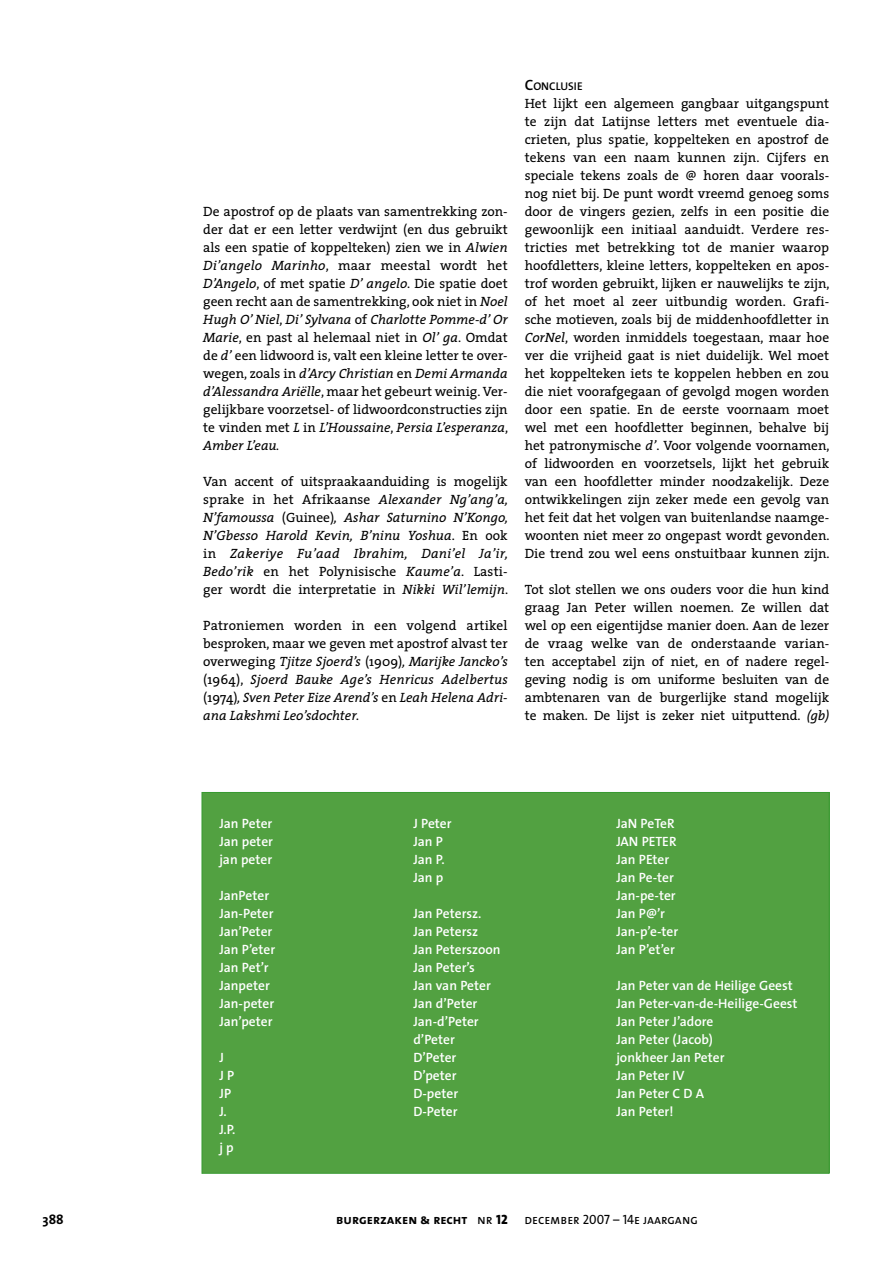
<style>
.page{position:relative;width:893px;height:1263px;background:#fff}
.page>*{position:absolute;margin:0;border:0;box-sizing:border-box;transform-origin:0 0}
.t1{font:13.5px/18px "The Serif";color:#000;text-align:justify}
.t2{font:italic 13.5px/18px "The Serif";color:#000;text-align:justify}
.t3{font:600 13.5px/18px "The Sans";color:#fff}
.t4{font:13.5px "The Mix Caps";color:#000;scale:.95 1}
.t5{font:13.5px "The Mix Bold Caps";color:#000}
.t6{font:700 13.5px "The Mix";color:#000}
.t7{font:11.25px "The Mix Semi Bold Caps";color:#000}
.s1{font-style:italic}
.s2{font-style:normal}
.s3{font-size:15px}
.s4{font-family:"The Mix Caps"}
.s5{font-family:"The Mix Extra Bold Caps"}
</style>
<div class="page">
<div style="left:202px;top:792px;width:627px;height:381px;background:#52a141"></div>
<p class="t1" style="left:203px;top:202px;width:306px">De apostrof op de plaats van samentrekking zon&shy;der dat er een letter verdwijnt (en dus gebruikt als een spatie of koppelteken) zien we in <span class="s1">Alwien Di’angelo Marinho</span>, maar meestal wordt het <span class="s1">D’Angelo</span>, of met spatie <span class="s1">D’ angelo</span>. Die spatie doet geen recht aan de samentrekking, ook niet in <span class="s1">Noel Hugh O’ Niel</span>, <span class="s1">Di’ Sylvana</span> of <span class="s1">Charlotte Pomme-d’ Or Marie</span>, en past al helemaal niet in <span class="s1">Ol’ ga</span>. Omdat de <span class="s1">d’</span> een lidwoord is, valt een kleine letter te over&shy;wegen, zoals in <span class="s1">d’Arcy Christian</span> en <span class="s1">Demi Armanda d’Alessandra Ariëlle</span>, maar het gebeurt weinig. Ver&shy;gelijkbare voorzetsel- of lidwoordconstructies zijn te vinden met <span class="s1">L</span> in <span class="s1">L’Houssaine</span>, <span class="s1">Persia L’esperanza</span>, <span class="s1">Amber L’eau.</span></p>
<p class="t2" style="left:203px;top:472px;width:307px"><span class="s2">Van accent of uitspraakaanduiding is mogelijk sprake in het Afrikaanse</span> Alexander Ng’ang’a, N’famoussa <span class="s2">(Guinee)</span>, Ashar Saturnino N’Kongo, N’Gbesso Harold Kevin, B’ninu Yoshua<span class="s2">. En ook in</span> Zakeriye Fu’aad Ibrahim, Dani’el Ja’ir, Bedo’rik <span class="s2">en het Polynisische</span> Kaume’a<span class="s2">. Lasti&shy;ger wordt die interpretatie in</span> Nikki Wil’lemijn<span class="s2">.</span></p>
<p class="t2" style="left:203px;top:616px;width:306px"><span class="s2">Patroniemen worden in een volgend artikel besproken, maar we geven met apostrof alvast ter overweging</span> Tjitze Sjoerd’s <span class="s2">(1909)</span>, Marijke Jancko’s <span class="s2">(1964),</span> Sjoerd Bauke Age’s Henricus Adelbertus <span class="s2">(1974)</span>, Sven Peter Eize Arend’s <span class="s2">en</span> Leah Helena Adri&shy;ana Lakshmi Leo’sdochter.</p>
<p class="t7" style="left:525px;top:77px;width:59px"><span class="s3">C</span>ONCLUSIE</p>
<p class="t1" style="left:525px;top:94px;width:306px">Het lijkt een algemeen gangbaar uitgangspunt te zijn dat Latijnse letters met eventuele dia&shy;crieten, plus spatie, koppelteken en apostrof de tekens van een naam kunnen zijn. Cijfers en speciale tekens zoals de @ horen daar voorals&shy;nog niet bij. De punt wordt vreemd genoeg soms door de vingers gezien, zelfs in een positie die gewoonlijk een initiaal aanduidt. Verdere res&shy;tricties met betrekking tot de manier waarop hoofdletters, kleine letters, koppelteken en apos&shy;trof worden gebruikt, lijken er nauwelijks te zijn, of het moet al zeer uitbundig worden. Grafi&shy;sche motieven, zoals bij de middenhoofdletter in <span class="s1">CorNel</span>, worden inmiddels toegestaan, maar hoe ver die vrijheid gaat is niet duidelijk. Wel moet het koppelteken iets te koppelen hebben en zou die niet voorafgegaan of gevolgd mogen worden door een spatie. En de eerste voornaam moet wel met een hoofdletter beginnen, behalve bij het patronymische <span class="s1">d’</span>. Voor volgende voornamen, of lidwoorden en voorzetsels, lijkt het gebruik van een hoofdletter minder noodzakelijk. Deze ontwikkelingen zijn zeker mede een gevolg van het feit dat het volgen van buitenlandse naamge&shy;woonten niet meer zo ongepast wordt gevonden.<br>Die trend zou wel eens onstuitbaar kunnen zijn.</p>
<p class="t1" style="left:525px;top:580px;width:306px">Tot slot stellen we ons ouders voor die hun kind graag Jan Peter willen noemen. Ze willen dat wel op een eigentijdse manier doen. Aan de lezer de vraag welke van de onderstaande varian&shy;ten acceptabel zijn of niet, en of nadere regel&shy;geving nodig is om uniforme besluiten van de ambtenaren van de burgerlijke stand mogelijk te maken. De lijst is zeker niet uitputtend. <span class="s1">(gb)</span></p>
<p class="t3" style="left:219px;top:814px;width:55px;text-align:justify">Jan Peter Jan peter jan peter</p>
<p class="t3" style="left:219px;top:886px;width:57px">JanPeter<br>Jan-Peter<br>Jan’Peter<br>Jan P’eter<br>Jan Pet’r<br>Janpeter<br>Jan-peter<br>Jan’peter</p>
<p class="t3" style="left:219px;top:1048px;width:18px">J<br>J P<br>JP<br>J.<br>J.P. j p</p>
<p class="t3" style="left:413px;top:814px;width:40px">J Peter<br>Jan P<br>Jan P.<br>Jan p</p>
<p class="t3" style="left:413px;top:904px;width:89px">Jan Petersz.<br>Jan Petersz<br>Jan Peterszoon<br>Jan Peter’s<br>Jan van Peter<br>Jan d’Peter<br>Jan-d’Peter d’Peter<br>D’Peter<br>D’peter<br>D-peter<br>D-Peter</p>
<p class="t3" style="left:616px;top:814px;width:63px">JaN PeTeR<br>JAN PETER<br>Jan PEter<br>Jan Pe-ter<br>Jan-pe-ter<br>Jan P@’r<br>Jan-p’e-ter<br>Jan P’et’er</p>
<p class="t3" style="left:616px;top:976px;width:183px">Jan Peter van de Heilige Geest<br>Jan Peter-van-de-Heilige-Geest<br>Jan Peter J’adore<br>Jan Peter (Jacob)<br>jonkheer Jan Peter<br>Jan Peter IV<br>Jan Peter C D A<br>Jan Peter!</p>
<p class="t6" style="left:43px;top:1208px;width:23px">388</p>
<p class="t5" style="left:336px;top:1208px;width:173px">burgerzaken &amp; recht <span class="s4">nr</span> <span class="s5">12</span></p>
<p class="t4" style="left:525px;top:1208px;width:184px">december 2007 – 14e jaargang</p>
</div>
